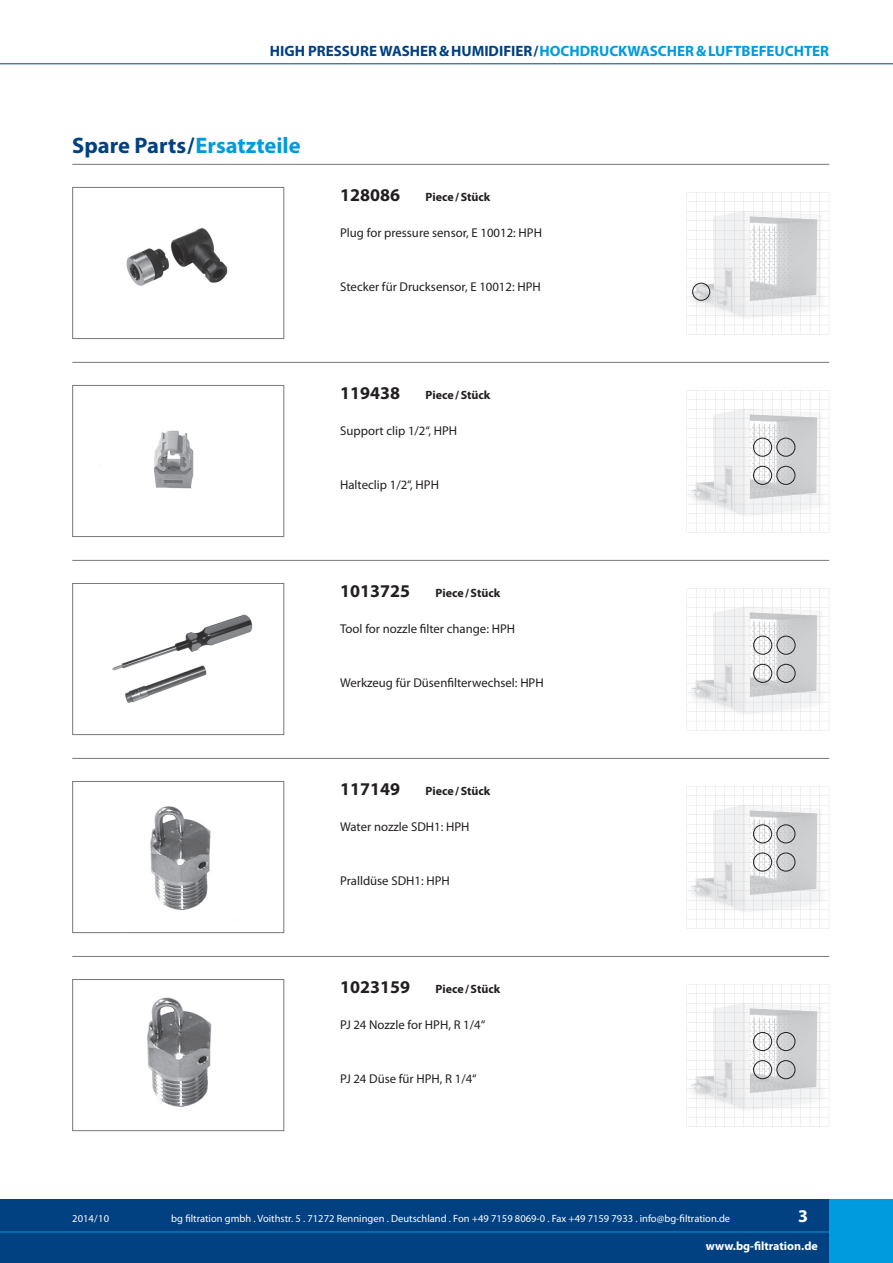
<style>
.page{position:relative;width:893px;height:1263px;background:#fff}
.page>*{position:absolute;margin:0;border:0;box-sizing:border-box;transform-origin:0 0}
.t1{font:700 22.5px "Myriad Pro";color:#014081}
.t2{font:700 18px "Myriad Pro";color:#231f20}
.t3{font:700 18px "Myriad Pro";color:#fff}
.t4{font:700 15px "Myriad Pro";color:#009bde}
.t5{font:12.75px "Myriad Pro";color:#231f20}
.t6{font:700 12px "Myriad Pro";color:#231f20}
.t7{font:700 12px "Myriad Pro";color:#fff}
.t8{font:10.5px "Myriad Pro";color:#fff}
.s1{color:#014081}
.s2{color:#009bde}
</style>
<div class="page">
<svg style="left:687px;top:192px;width:142px;height:143px"></svg>
<img style="left:687px;top:210px;width:138px;height:115px">
<svg style="left:687px;top:390px;width:142px;height:143px"></svg>
<img style="left:687px;top:408px;width:138px;height:115px">
<svg style="left:687px;top:588px;width:142px;height:143px"></svg>
<img style="left:687px;top:606px;width:138px;height:115px">
<svg style="left:687px;top:786px;width:142px;height:143px"></svg>
<img style="left:687px;top:804px;width:138px;height:115px">
<svg style="left:687px;top:984px;width:142px;height:143px"></svg>
<img style="left:687px;top:1002px;width:138px;height:115px">
<div style="left:0;top:1199px;width:829px;height:64px;background:#014081"></div>
<div style="left:829px;top:1199px;width:64px;height:64px;background:#009bde"></div>
<hr style="left:0;top:63px;width:893px;height:1px;background:#014081">
<hr style="left:0;top:1231px;width:893px;height:1px;background:#009bde">
<hr style="left:72px;top:164px;width:757px;height:1px;background:#76787b">
<hr style="left:72px;top:362px;width:757px;height:1px;background:#76787b">
<hr style="left:72px;top:560px;width:757px;height:1px;background:#76787b">
<hr style="left:72px;top:758px;width:757px;height:1px;background:#76787b">
<hr style="left:72px;top:956px;width:757px;height:1px;background:#76787b">
<img style="left:126px;top:228px;width:102px;height:58px">
<div style="left:72px;top:187px;width:212px;height:152px;border:1px solid #76787b"></div>
<img style="left:99px;top:430px;width:95px;height:59px">
<div style="left:72px;top:385px;width:212px;height:152px;border:1px solid #76787b"></div>
<img style="left:112px;top:614px;width:141px;height:89px">
<div style="left:72px;top:583px;width:212px;height:152px;border:1px solid #76787b"></div>
<img style="left:150px;top:806px;width:61px;height:105px">
<div style="left:72px;top:781px;width:212px;height:152px;border:1px solid #76787b"></div>
<img style="left:147px;top:997px;width:65px;height:110px">
<div style="left:72px;top:979px;width:212px;height:152px;border:1px solid #76787b"></div>
<div style="left:753px;top:824px;width:19px;height:19px;border:1px solid #231f20;border-radius:50%"></div>
<div style="left:753px;top:853px;width:19px;height:18px;border:1px solid #231f20;border-radius:50%"></div>
<div style="left:776px;top:824px;width:19px;height:19px;border:1px solid #231f20;border-radius:50%"></div>
<div style="left:776px;top:853px;width:19px;height:18px;border:1px solid #231f20;border-radius:50%"></div>
<div style="left:753px;top:1032px;width:19px;height:19px;border:1px solid #231f20;border-radius:50%"></div>
<div style="left:753px;top:1060px;width:19px;height:19px;border:1px solid #231f20;border-radius:50%"></div>
<div style="left:776px;top:1032px;width:19px;height:19px;border:1px solid #231f20;border-radius:50%"></div>
<div style="left:776px;top:1060px;width:19px;height:19px;border:1px solid #231f20;border-radius:50%"></div>
<div style="left:692px;top:283px;width:18px;height:18px;border:1px solid #231f20;border-radius:50%"></div>
<div style="left:753px;top:438px;width:19px;height:19px;border:1px solid #231f20;border-radius:50%"></div>
<div style="left:753px;top:466px;width:19px;height:19px;border:1px solid #231f20;border-radius:50%"></div>
<div style="left:776px;top:438px;width:19px;height:19px;border:1px solid #231f20;border-radius:50%"></div>
<div style="left:776px;top:466px;width:19px;height:19px;border:1px solid #231f20;border-radius:50%"></div>
<div style="left:753px;top:636px;width:19px;height:19px;border:1px solid #231f20;border-radius:50%"></div>
<div style="left:753px;top:664px;width:19px;height:19px;border:1px solid #231f20;border-radius:50%"></div>
<div style="left:777px;top:636px;width:18px;height:19px;border:1px solid #231f20;border-radius:50%"></div>
<div style="left:777px;top:664px;width:18px;height:19px;border:1px solid #231f20;border-radius:50%"></div>
<p class="t4" style="left:270px;top:42px;width:561px"><span class="s1">HIGH PRESSURE WASHER &amp; HUMIDIFIER/</span>HOCHDRUCKWASCHER &amp; LUFTBEFEUCHTER</p>
<h1 class="t1" style="left:72px;top:133px;width:230px">Spare Parts / <span class="s2">Ersatzteile</span></h1>
<h2 class="t2" style="left:340px;top:185px;width:61px">128086</h2>
<p class="t6" style="left:426px;top:190px;width:66px">Piece / Stück</p>
<p class="t5" style="left:340px;top:225px;width:203px">Plug for pressure sensor, E 10012: HPH</p>
<p class="t5" style="left:340px;top:279px;width:202px">Stecker für Drucksensor, E 10012: HPH</p>
<h2 class="t2" style="left:340px;top:383px;width:61px">119438</h2>
<p class="t6" style="left:426px;top:388px;width:66px">Piece / Stück</p>
<p class="t5" style="left:340px;top:423px;width:119px">Support clip 1/2“, HPH</p>
<p class="t5" style="left:340px;top:477px;width:100px">Halteclip 1/2“, HPH</p>
<h2 class="t2" style="left:340px;top:581px;width:71px">1013725</h2>
<p class="t6" style="left:436px;top:586px;width:66px">Piece / Stück</p>
<p class="t5" style="left:340px;top:621px;width:176px">Tool for nozzle filter change: HPH</p>
<p class="t5" style="left:340px;top:675px;width:205px">Werkzeug für Düsenfilterwechsel: HPH</p>
<h2 class="t2" style="left:340px;top:779px;width:61px">117149</h2>
<p class="t6" style="left:426px;top:784px;width:66px">Piece / Stück</p>
<p class="t5" style="left:340px;top:819px;width:131px">Water nozzle SDH1: HPH</p>
<p class="t5" style="left:340px;top:873px;width:111px">Pralldüse SDH1: HPH</p>
<h2 class="t2" style="left:340px;top:977px;width:71px">1023159</h2>
<p class="t6" style="left:436px;top:982px;width:66px">Piece / Stück</p>
<p class="t5" style="left:340px;top:1017px;width:147px">PJ 24 Nozzle for HPH, R 1/4“</p>
<p class="t5" style="left:340px;top:1071px;width:138px">PJ 24 Düse für HPH, R 1/4“</p>
<p class="t8" style="left:72px;top:1212px;width:38px">2014 / 10</p>
<p class="t8" style="left:171px;top:1212px;width:560px">bg filtration gmbh . Voithstr. 5 . 71272 Renningen . Deutschland . Fon +49 7159 8069-0 . Fax +49 7159 7933 . info@bg-filtration.de</p>
<h2 class="t3" style="left:798px;top:1206px;width:11px">3</h2>
<p class="t7" style="left:706px;top:1239px;width:114px">www.bg-filtration.de</p>
</div>
